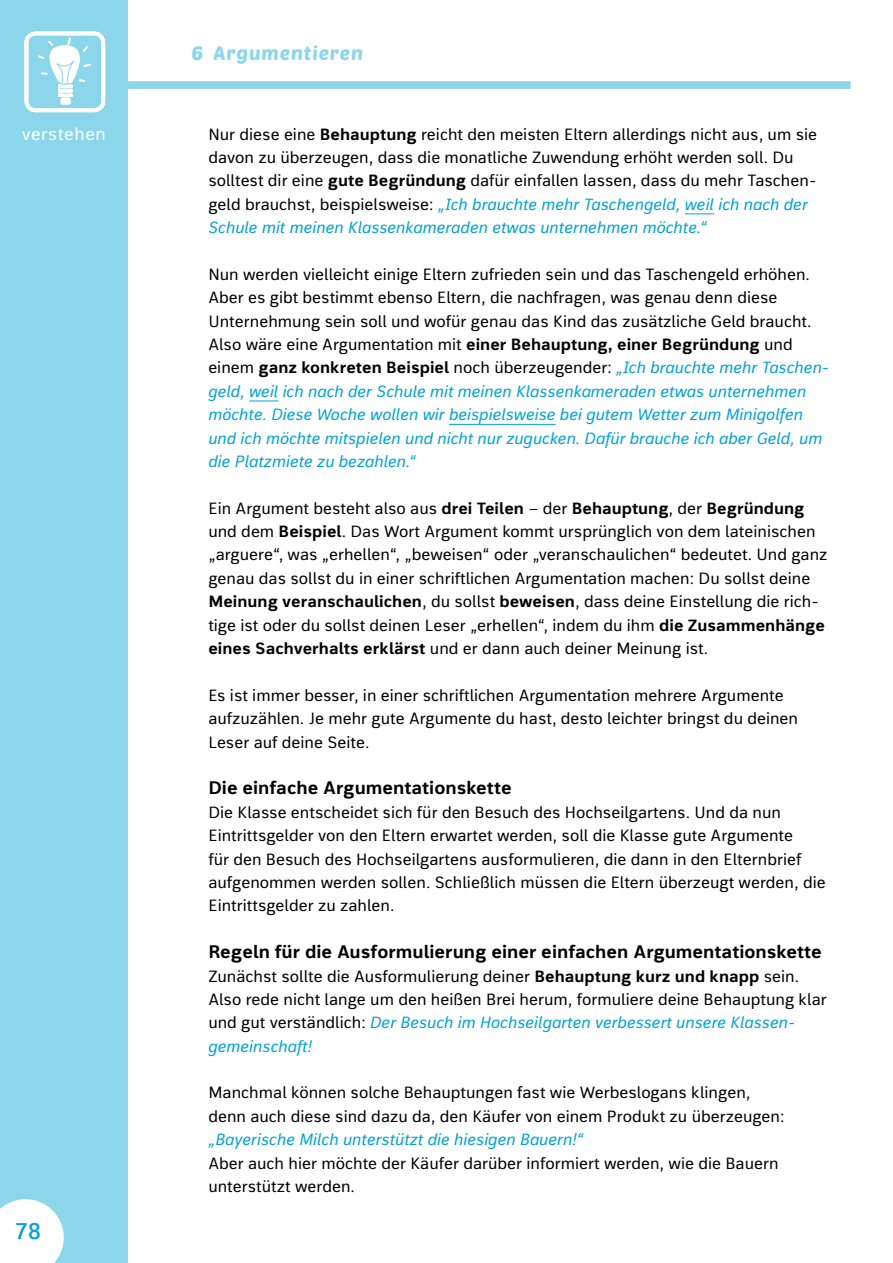
<style>
.page{position:relative;width:893px;height:1263px;background:#fff}
.page>*{position:absolute;margin:0;border:0;box-sizing:border-box;transform-origin:0 0}
.t1{font:600 22.5px "bs Thomas Sans 1";color:#00a3d4}
.t2{font:700 18px "bs Thomas Sans 1";color:#000}
.t3{font:18px "bs Ventone Display 1";letter-spacing:.05em;color:#8cd6eb}
.t4{font:17.4px "bs Thomas Sans 1";letter-spacing:.03em;color:#fff}
.t5{font:16.2px/23.4px "bs Thomas Sans 1";color:#000}
.t6{font:italic 16.2px "bs Thomas Sans 1";color:#00a3d4}
.s1{font-weight:700}
.s2{font-style:italic;color:#00a3d4}
</style>
<div class="page">
<div style="left:0;top:0;width:128px;height:1263px;background:#8cd6eb"></div>
<div style="left:119px;top:81px;width:731px;height:8px;background:#8cd6eb"></div>
<svg style="left:0;top:1199px;width:64px;height:64px;background:#f0f9fc"></svg>
<div style="left:24px;top:31px;width:81px;height:81px;border:4px solid #fff;border-radius:9px"></div>
<div style="left:61px;top:99px;width:9px;height:5px;background:#fff"></div>
<div style="left:61px;top:98px;width:9px;height:6px;border:1px solid #fff"></div>
<svg style="left:38px;top:37px;width:53px;height:61px"></svg>
<svg style="left:685px;top:213px;width:29px;height:1px"></svg>
<svg style="left:249px;top:400px;width:29px;height:1px"></svg>
<hr style="left:449px;top:424px;width:107px;height:1px;background:#00a3d4">
<p class="t4" style="left:22px;top:123px;width:86px">verstehen</p>
<h1 class="t1" style="left:15px;top:1217px;width:27px">78</h1>
<p class="t3" style="left:191px;top:40px;width:173px">6 Argumentieren</p>
<p class="t5" style="left:208px;top:123px;width:610px">Nur diese eine <span class="s1">Behauptung</span> reicht den meisten Eltern allerdings nicht aus, um sie davon zu überzeugen, dass die monatliche Zuwendung erhöht werden soll. Du solltest dir eine <span class="s1">gute Begründung</span> dafür einfallen lassen, dass du mehr Taschen&shy;geld brauchst, beispielsweise: <span class="s2">„Ich brauchte mehr Taschengeld, weil ich nach der Schule mit meinen Klassenkameraden etwas unternehmen möchte.“</span></p>
<p class="t5" style="left:208px;top:264px;width:622px">Nun werden vielleicht einige Eltern zufrieden sein und das Taschengeld erhöhen.<br>Aber es gibt bestimmt ebenso Eltern, die nachfragen, was genau denn diese Unternehmung sein soll und wofür genau das Kind das zusätzliche Geld braucht.<br>Also wäre eine Argumentation mit <span class="s1">einer Behauptung, einer Begründung</span> und einem <span class="s1">ganz konkreten Beispiel</span> noch überzeugender: <span class="s2">„Ich brauchte mehr Taschen&shy;geld, weil ich nach der Schule mit meinen Klassenkameraden etwas unternehmen möchte. Diese Woche wollen wir beispielsweise bei gutem Wetter zum Minigolfen und ich möchte mitspielen und nicht nur zugucken. Dafür brauche ich aber Geld, um die Platzmiete zu bezahlen.“</span></p>
<p class="t5" style="left:208px;top:497px;width:621px">Ein Argument besteht also aus <span class="s1">drei Teilen</span> – der <span class="s1">Behauptung</span>, der <span class="s1">Begründung </span>und dem <span class="s1">Beispiel</span>. Das Wort Argument kommt ursprünglich von dem lateinischen „arguere“, was „erhellen“, „beweisen“ oder „veranschaulichen“ bedeutet. Und ganz genau das sollst du in einer schriftlichen Argumentation machen: Du sollst deine <span class="s1">Meinung veranschaulichen</span>, du sollst <span class="s1">beweisen</span>, dass deine Einstellung die rich&shy;tige ist oder du sollst deinen Leser „erhellen“, indem du ihm <span class="s1">die Zusammenhänge eines Sachverhalts erklärst</span> und er dann auch deiner Meinung ist.</p>
<p class="t5" style="left:208px;top:685px;width:591px">Es ist immer besser, in einer schriftlichen Argumentation mehrere Argumente aufzuzählen. Je mehr gute Argumente du hast, desto leichter bringst du deinen<br>Leser auf deine Seite.</p>
<p class="t2" style="left:208px;top:777px;width:305px">Die einfache Argumentationskette</p>
<p class="t5" style="left:208px;top:802px;width:619px">Die Klasse entscheidet sich für den Besuch des Hochseilgartens. Und da nun Eintrittsgelder von den Eltern erwartet werden, soll die Klasse gute Argumente<br>für den Besuch des Hochseilgartens ausformulieren, die dann in den Elternbrief aufgenommen werden sollen. Schließlich müssen die Eltern überzeugt werden, die Eintrittsgelder zu zahlen.</p>
<p class="t2" style="left:208px;top:940px;width:615px">Regeln für die Ausformulierung einer einfachen Argumentationskette</p>
<p class="t5" style="left:208px;top:965px;width:620px">Zunächst sollte die Ausformulierung deiner <span class="s1">Behauptung kurz und knapp</span> sein.<br>Also rede nicht lange um den heißen Brei herum, formuliere deine Behauptung klar und gut verständlich: <span class="s2">Der Besuch im Hochseilgarten verbessert unsere Klassen&shy;gemeinschaft!</span></p>
<p class="t5" style="left:208px;top:1082px;width:578px">Manchmal können solche Behauptungen fast wie Werbeslogans klingen, denn auch diese sind dazu da, den Käufer von einem Produkt zu überzeugen:</p>
<p class="t6" style="left:208px;top:1129px;width:377px">„Bayerische Milch unterstützt die hiesigen Bauern!“</p>
<p class="t5" style="left:208px;top:1152px;width:572px">Aber auch hier möchte der Käufer darüber informiert werden, wie die Bauern unterstützt werden.</p>
</div>
